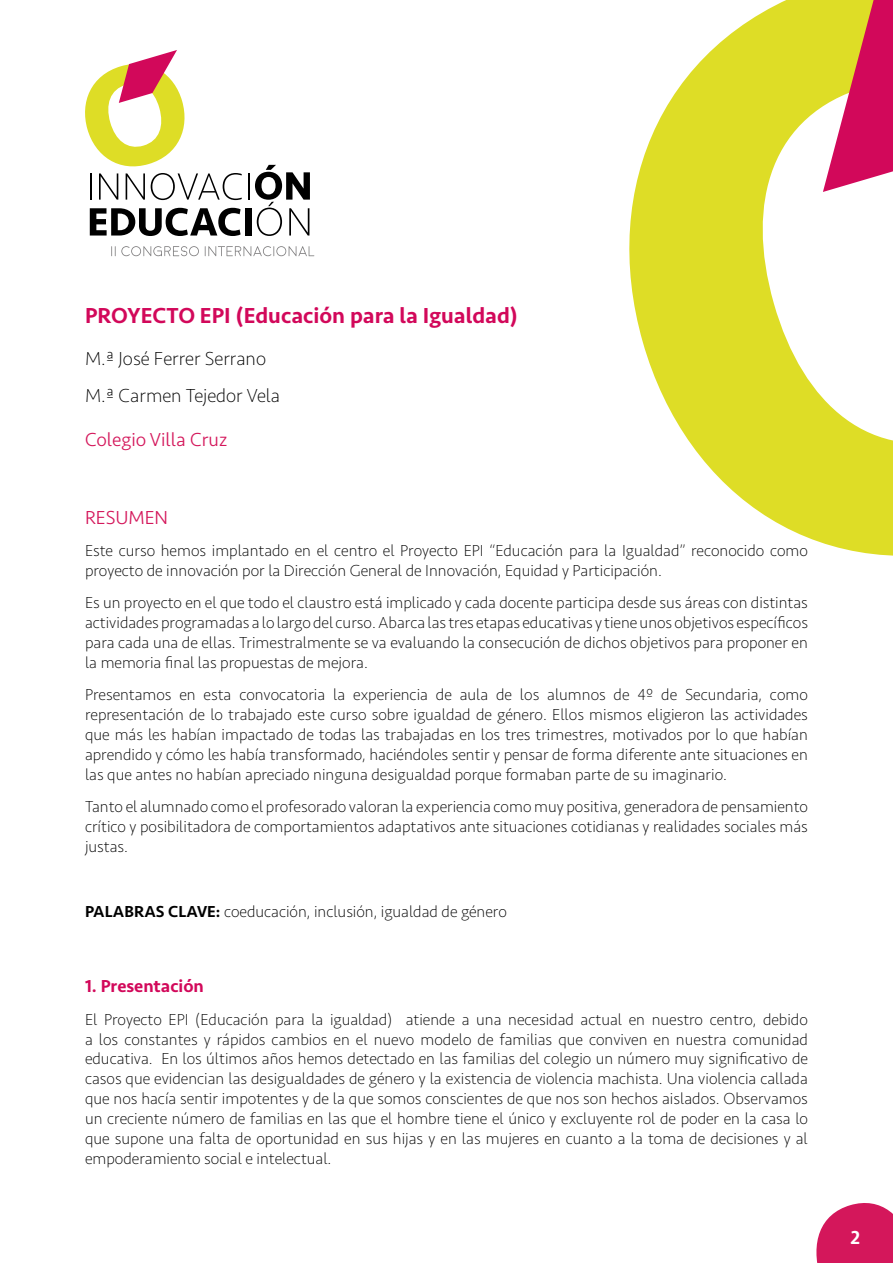
<style>
.page{position:relative;width:893px;height:1263px;background:#fff}
.page>*{position:absolute;margin:0;border:0;box-sizing:border-box;transform-origin:0 0}
.t1{font:500 22.5px "Seravek";color:#d2085a}
.t2{font:200 19.5px/36.2px "Seravek";color:#000}
.t3{font:300 19.5px "Seravek";color:#d4175b}
.t4{font:500 19.5px "Seravek";color:#fff}
.t5{font:500 18px "Seravek";color:#d2085a}
.t6{font:200 16.5px/19.8px "Seravek";color:#000;text-align:justify}
.s1{font-weight:500}
</style>
<div class="page">
<svg style="left:816px;top:1203px;width:77px;height:60px"></svg>
<svg style="left:248px;top:173px;width:1px;height:27px"></svg>
<svg style="left:90px;top:208px;width:151px;height:28px"></svg>
<div style="left:245px;top:208px;width:7px;height:28px;background:#000"></div>
<svg style="left:255px;top:165px;width:55px;height:71px"></svg>
<svg style="left:111px;top:246px;width:88px;height:10px"></svg>
<svg style="left:205px;top:246px;width:109px;height:10px"></svg>
<svg style="left:85px;top:50px;width:157px;height:150px"></svg>
<svg style="left:629px;top:0;width:264px;height:556px;fill:#dedd26"></svg>
<svg style="left:823px;top:0;width:70px;height:192px"></svg>
<h1 class="t1" style="left:85px;top:302px;width:435px">PROYECTO EPI (Educación para la Igualdad)</h1>
<p class="t2" style="left:85px;top:341px;width:197px">M.ª José Ferrer Serrano<br>M.ª Carmen Tejedor Vela</p>
<p class="t3" style="left:85px;top:428px;width:144px">Colegio Villa Cruz</p>
<p class="t3" style="left:85px;top:505px;width:85px">RESUMEN</p>
<p class="t6" style="left:85px;top:541px;width:724px">Este curso hemos implantado en el centro el Proyecto EPI “Educación para la Igualdad” reconocido como proyecto de innovación por la Dirección General de Innovación, Equidad y Participación.</p>
<p class="t6" style="left:85px;top:593px;width:724px">Es un proyecto en el que todo el claustro está implicado y cada docente participa desde sus áreas con distintas actividades programadas a lo largo del curso. Abarca las tres etapas educativas y tiene unos objetivos específicos para cada una de ellas. Trimestralmente se va evaluando la consecución de dichos objetivos para proponer en la memoria final las propuestas de mejora.</p>
<p class="t6" style="left:85px;top:685px;width:724px">Presentamos en esta convocatoria la experiencia de aula de los alumnos de 4º de Secundaria, como representación de lo trabajado este curso sobre igualdad de género. Ellos mismos eligieron las actividades que más les habían impactado de todas las trabajadas en los tres trimestres, motivados por lo que habían aprendido y cómo les había transformado, haciéndoles sentir y pensar de forma diferente ante situaciones en las que antes no habían apreciado ninguna desigualdad porque formaban parte de su imaginario.</p>
<p class="t6" style="left:85px;top:797px;width:724px">Tanto el alumnado como el profesorado valoran la experiencia como muy positiva, generadora de pensamiento crítico y posibilitadora de comportamientos adaptativos ante situaciones cotidianas y realidades sociales más justas.</p>
<p class="t6" style="left:85px;top:902px;width:423px"><span class="s1">PALABRAS CLAVE:</span> coeducación, inclusión, igualdad de género</p>
<p class="t5" style="left:85px;top:975px;width:120px">1. Presentación</p>
<p class="t6" style="left:85px;top:1010px;width:724px">El Proyecto EPI (Educación para la igualdad) atiende a una necesidad actual en nuestro centro, debido a los constantes y rápidos cambios en el nuevo modelo de familias que conviven en nuestra comunidad educativa. En los últimos años hemos detectado en las familias del colegio un número muy significativo de casos que evidencian las desigualdades de género y la existencia de violencia machista. Una violencia callada que nos hacía sentir impotentes y de la que somos conscientes de que nos son hechos aislados. Observamos un creciente número de familias en las que el hombre tiene el único y excluyente rol de poder en la casa lo que supone una falta de oportunidad en sus hijas y en las mujeres en cuanto a la toma de decisiones y al empoderamiento social e intelectual.</p>
<p class="t4" style="left:850px;top:1225px;width:11px">2</p>
</div>
